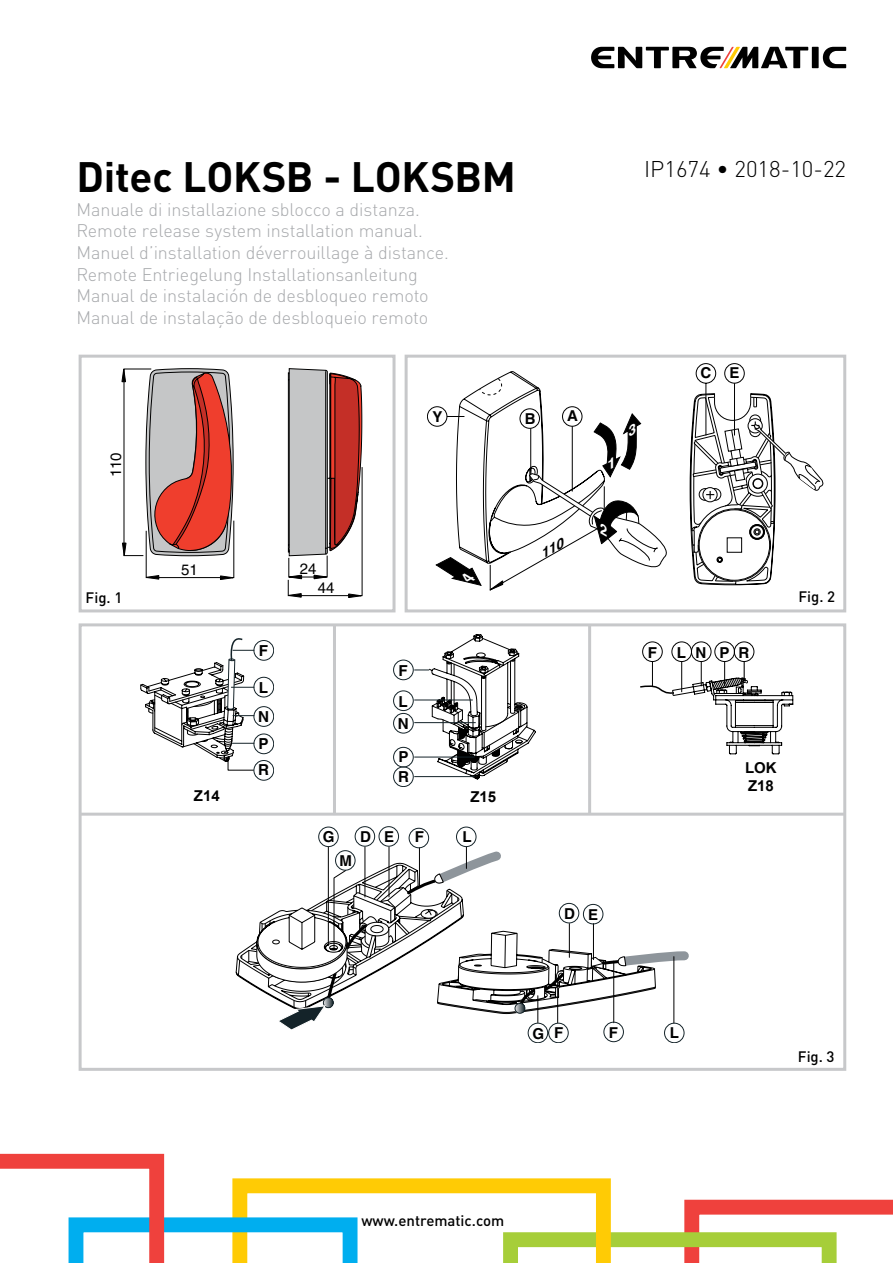
<style>
.page{position:relative;width:893px;height:1263px;background:#fff}
.page>*{position:absolute;margin:0;border:0;box-sizing:border-box;transform-origin:0 0}
.t1{font:700 42px "DIN Pro";letter-spacing:-.005em;color:#000}
.t2{font:300 22.5px "DIN Pro";color:#000}
.t3{font:300 18px/21.6px "DIN Pro";letter-spacing:-.005em;color:#a7a9ac}
.t4{font:700 15.15px/29.4px "Helvetica";color:#000}
.t5{font:500 15px "DIN Pro";color:#000}
.t6{font:700 15px "Helvetica";color:#000}
.t7{font:700 15px/18px "Arial";color:#000}
.t8{font:15px "Helvetica";color:#000}
</style>
<div class="page">
<svg style="left:0;top:1154px;width:893px;height:109px"></svg>
<svg style="left:823px;top:47px;width:23px;height:21px"></svg>
<div style="left:812px;top:47px;width:7px;height:21px;background:#000"></div>
<svg style="left:591px;top:47px;width:217px;height:21px"></svg>
<svg style="left:640px;top:642px;width:153px;height:112px"></svg>
<svg style="left:124px;top:369px;width:238px;height:227px"></svg>
<svg style="left:143px;top:575px;width:16px;height:5px"></svg>
<svg style="left:286px;top:575px;width:16px;height:4px"></svg>
<svg style="left:285px;top:593px;width:17px;height:5px"></svg>
<svg style="left:220px;top:575px;width:16px;height:5px"></svg>
<svg style="left:314px;top:575px;width:16px;height:4px"></svg>
<svg style="left:348px;top:593px;width:14px;height:5px"></svg>
<svg style="left:122px;top:542px;width:5px;height:17px"></svg>
<svg style="left:121px;top:368px;width:5px;height:14px"></svg>
<div style="left:79px;top:355px;width:316px;height:257px;border:3px solid #c7c8ca"></div>
<div style="left:405px;top:355px;width:441px;height:257px;border:3px solid #c7c8ca"></div>
<div style="left:79px;top:623px;width:767px;height:448px;border:3px solid #c7c8ca"></div>
<svg style="left:690px;top:363px;width:133px;height:222px"></svg>
<svg style="left:236px;top:826px;width:453px;height:217px"></svg>
<svg style="left:140px;top:638px;width:134px;height:142px"></svg>
<svg style="left:393px;top:634px;width:143px;height:146px"></svg>
<div style="left:393px;top:767px;width:20px;height:20px;border:1px solid #142329;border-radius:50%"></div>
<hr style="left:80px;top:813px;width:765px;height:3px;background:#c7c8ca">
<hr style="left:588px;top:624px;width:3px;height:190px;background:#c7c8ca">
<hr style="left:333px;top:624px;width:3px;height:191px;background:#c7c8ca">
<svg style="left:427px;top:371px;width:240px;height:219px"></svg>
<h1 class="t1" style="left:77px;top:148px;width:441px">Ditec LOKSB - LOKSBM</h1>
<p class="t2" style="left:644px;top:153px;width:204px">IP1674 • 2018-10-22</p>
<p class="t3" style="left:77px;top:198px;width:374px">Manuale di installazione sblocco a distanza.<br>Remote release system installation manual.<br>Manuel d’installation déverrouillage à distance.<br>Remote Entriegelung Installationsanleitung Manual de instalación de desbloqueo remoto Manual de instalação de desbloqueio remoto</p>
<p class="t8" style="left:107px;top:477px;width:27px;rotate:-90deg">110</p>
<p class="t8" style="left:181px;top:561px;width:18px">51</p>
<p class="t8" style="left:300px;top:560px;width:18px">24</p>
<p class="t6" style="left:432px;top:408px;width:12px">Y</p>
<p class="t6" style="left:525px;top:409px;width:12px">B</p>
<p class="t6" style="left:567px;top:407px;width:12px">A</p>
<p class="t6" style="left:700px;top:364px;width:41px">C E</p>
<p class="t8" style="left:318px;top:578px;width:18px">44</p>
<p class="t5" style="left:86px;top:587px;width:38px">Fig. 1</p>
<p class="t5" style="left:798px;top:586px;width:38px">Fig. 2</p>
<p class="t4" style="left:259px;top:636px;width:11px">F</p>
<p class="t4" style="left:258px;top:672px;width:12px">L<br>N</p>
<p class="t4" style="left:258px;top:730px;width:12px;line-height:26.4px">P<br>R</p>
<p class="t4" style="left:399px;top:655px;width:11px;line-height:30.8px">F<br>L</p>
<p class="t4" style="left:398px;top:709px;width:12px">N</p>
<p class="t4" style="left:398px;top:747px;width:12px;line-height:19.5px">P<br>R</p>
<p class="t7" style="left:194px;top:787px;width:27px">Z14</p>
<p class="t7" style="left:470px;top:788px;width:27px">Z15</p>
<p class="t6" style="left:323px;top:827px;width:13px">G</p>
<p class="t6" style="left:360px;top:827px;width:35px">D E</p>
<p class="t6" style="left:415px;top:827px;width:11px">F</p>
<p class="t6" style="left:462px;top:827px;width:11px">L</p>
<p class="t6" style="left:339px;top:852px;width:14px">M</p>
<p class="t6" style="left:564px;top:905px;width:12px">D</p>
<p class="t6" style="left:588px;top:905px;width:12px">E</p>
<p class="t4" style="left:648px;top:637px;width:11px">F</p>
<p class="t4" style="left:677px;top:637px;width:74px">LN PR</p>
<p class="t7" style="left:745px;top:758px;width:33px">LOK<br>Z18</p>
<p class="t6" style="left:532px;top:1024px;width:32px">G F</p>
<p class="t6" style="left:609px;top:1023px;width:11px">F</p>
<p class="t6" style="left:670px;top:1024px;width:11px">L</p>
<p class="t5" style="left:798px;top:1047px;width:38px">Fig. 3</p>
<p class="t5" style="left:361px;top:1210px;width:144px">www.entrematic.com</p>
</div>
